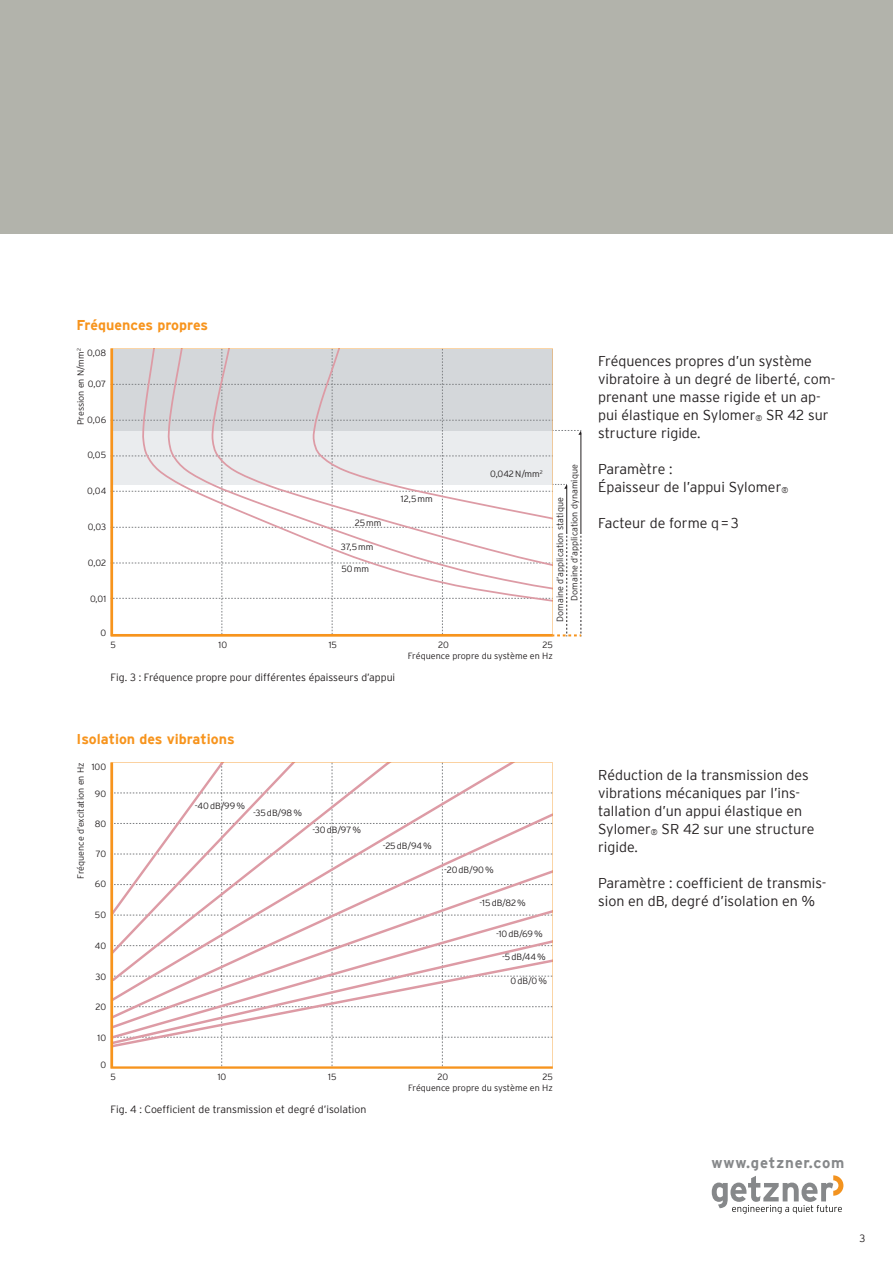
<style>
.page{position:relative;width:893px;height:1263px;background:#fff}
.page>*{position:absolute;margin:0;border:0;box-sizing:border-box;transform-origin:0 0}
.t1{font:700 15px "Interstate";letter-spacing:.055em;color:#86888a}
.t2{font:300 14.25px/18px "Interstate";color:#231f20}
.t3{font:700 14.25px "Interstate";color:#f7941d}
.t4{font:300 10.5px "Interstate";color:#231f20}
.t5{font:300 9px/11.6px "Interstate";color:#231f20;text-align:right}
.s1{font-size:8.25px}
</style>
<div class="page">
<svg style="left:111px;top:762px;width:442px;height:306px"></svg>
<svg style="left:111px;top:349px;width:471px;height:287px"></svg>
<div style="left:0;top:0;width:893px;height:234px;background:#b2b3ab"></div>
<svg style="left:712px;top:1175px;width:131px;height:39px"></svg>
<p class="t3" style="left:77px;top:320px;width:133px">Fréquences propres</p>
<p class="t5" style="left:75px;top:425px;width:78px;rotate:-90deg">Pression en N/mm<sup>2</sup></p>
<p class="t5" style="left:87px;top:347px;width:21px">0,08</p>
<p class="t5" style="left:88px;top:378px;width:20px">0,07</p>
<p class="t5" style="left:87px;top:414px;width:21px">0,06</p>
<p class="t5" style="left:87px;top:449px;width:20px">0,05</p>
<p class="t5" style="left:87px;top:485px;width:21px">0,04</p>
<p class="t5" style="left:88px;top:521px;width:20px">0,03</p>
<p class="t5" style="left:88px;top:557px;width:20px">0,02</p>
<p class="t5" style="left:90px;top:593px;width:18px">0,01</p>
<p class="t5" style="left:101px;top:627px;width:7px">0</p>
<p class="t5" style="left:355px;top:517px;width:28px">25 mm</p>
<p class="t5" style="left:341px;top:541px;width:34px">37,5 mm</p>
<p class="t5" style="left:341px;top:563px;width:29px">50 mm</p>
<p class="t5" style="left:401px;top:493px;width:33px">12,5 mm</p>
<p class="t5" style="left:490px;top:468px;width:54px">0,042 N/mm<sup>2</sup></p>
<p class="t5" style="left:568px;top:601px;width:138px;rotate:-90deg">Domaine d’application dynamique</p>
<p class="t5" style="left:554px;top:622px;width:126px;rotate:-90deg">Domaine d’application statique</p>
<p class="t5" style="left:111px;top:639px;width:7px">5</p>
<p class="t5" style="left:219px;top:639px;width:10px">10</p>
<p class="t5" style="left:329px;top:639px;width:10px">15</p>
<p class="t5" style="left:438px;top:639px;width:12px">20</p>
<p class="t5" style="left:408px;top:639px;width:146px">25<br>Fréquence propre du système en Hz</p>
<p class="t4" style="left:111px;top:671px;width:286px">Fig. 3 : Fréquence propre pour différentes épaisseurs d’appui</p>
<p class="t2" style="left:598px;top:352px;width:239px">Fréquences propres d’un système vibratoire à un degré de liberté, com&shy;prenant une masse rigide et un ap&shy;pui élastique en Sylomer<span class="s1">®</span> SR 42 sur structure rigide.</p>
<p class="t2" style="left:598px;top:460px;width:192px">Paramètre :<br>Épaisseur de l’appui Sylomer<span class="s1">®</span></p>
<p class="t2" style="left:598px;top:514px;width:142px">Facteur de forme q = 3</p>
<p class="t3" style="left:77px;top:734px;width:160px">Isolation des vibrations</p>
<p class="t5" style="left:75px;top:878px;width:118px;rotate:-90deg">Fréquence d’excitation en Hz</p>
<p class="t5" style="left:92px;top:761px;width:16px">100</p>
<p class="t5" style="left:95px;top:788px;width:13px">90</p>
<p class="t5" style="left:95px;top:818px;width:13px">80</p>
<p class="t5" style="left:96px;top:848px;width:12px">70</p>
<p class="t5" style="left:95px;top:878px;width:13px">60</p>
<p class="t5" style="left:95px;top:909px;width:13px">50</p>
<p class="t5" style="left:95px;top:940px;width:13px">40</p>
<p class="t5" style="left:95px;top:971px;width:12px">30</p>
<p class="t5" style="left:95px;top:1001px;width:12px">20</p>
<p class="t5" style="left:98px;top:1032px;width:10px">10</p>
<p class="t5" style="left:101px;top:1059px;width:7px">0</p>
<p class="t5" style="left:195px;top:800px;width:52px">-40 dB/99 %</p>
<p class="t5" style="left:253px;top:807px;width:50px">-35 dB/98 %</p>
<p class="t5" style="left:312px;top:824px;width:50px">-30 dB/97 %</p>
<p class="t5" style="left:383px;top:840px;width:50px">-25 dB/94 %</p>
<p class="t5" style="left:444px;top:864px;width:51px">-20 dB/90 %</p>
<p class="t5" style="left:480px;top:897px;width:48px">-15 dB/82 %</p>
<p class="t5" style="left:496px;top:928px;width:48px">-10 dB/69 %</p>
<p class="t5" style="left:502px;top:951px;width:45px">-5 dB/44 %</p>
<p class="t5" style="left:511px;top:975px;width:38px">0 dB/0 %</p>
<p class="t5" style="left:111px;top:1071px;width:7px">5</p>
<p class="t5" style="left:218px;top:1071px;width:10px">10</p>
<p class="t5" style="left:328px;top:1071px;width:10px">15</p>
<p class="t5" style="left:438px;top:1071px;width:12px">20</p>
<p class="t5" style="left:408px;top:1071px;width:146px">25<br>Fréquence propre du système en Hz</p>
<p class="t4" style="left:111px;top:1103px;width:257px">Fig. 4 : Coefficient de transmission et degré d’isolation</p>
<p class="t2" style="left:598px;top:766px;width:218px">Réduction de la transmission des vibrations mécaniques par l’ins&shy;tallation d’un appui élastique en<br>Sylomer<span class="s1">®</span> SR 42 sur une structure rigide.</p>
<p class="t2" style="left:598px;top:874px;width:230px">Paramètre : coefficient de transmis&shy;sion en dB, degré d’isolation en %</p>
<p class="t1" style="left:711px;top:1156px;width:135px">www.getzner.com</p>
<p class="t4" style="left:859px;top:1232px;width:7px">3</p>
</div>
